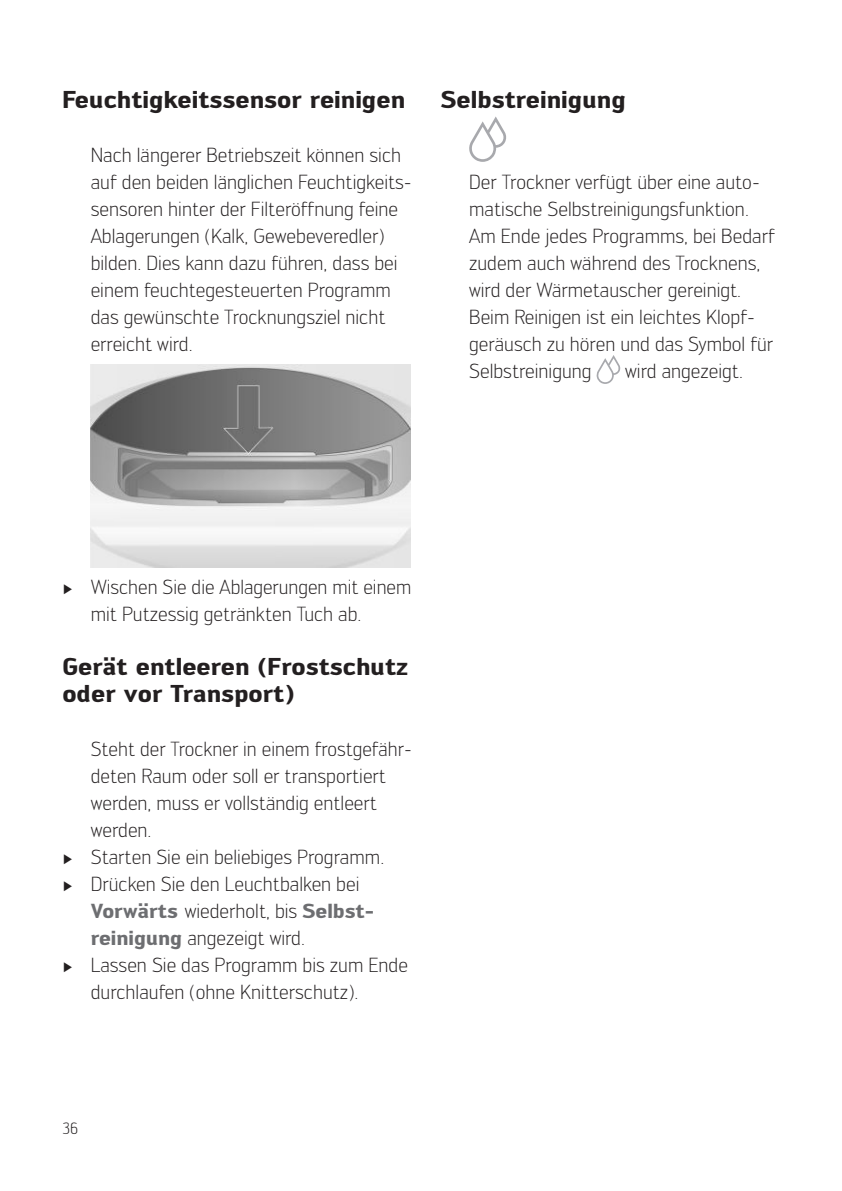
<style>
.page{position:relative;width:842px;height:1191px;background:#fff}
.page>*{position:absolute;margin:0;border:0;box-sizing:border-box;transform-origin:0 0}
.t1{font:700 24px/27px "Engel";color:#231f20}
.t2{font:300 20px/27px "Engel";color:#231f20}
.t3{font:700 20px "Engel";color:#6d6e71}
.t4{font:300 16px "Engel";color:#231f20}
.s1{font-family:"Century";font-weight:400;font-size:14px}
.s2{font-weight:300;color:#231f20}
.s3{font-weight:700;color:#6d6e71}
</style>
<div class="page">
<img style="left:91px;top:364px;width:319px;height:203px">
<svg style="left:469px;top:116px;width:37px;height:46px"></svg>
<svg style="left:596px;top:355px;width:24px;height:29px"></svg>
<p class="t1" style="left:62px;top:86px;width:344px">Feuchtigkeitssensor reinigen</p>
<p class="t2" style="left:91px;top:142px;width:323px">Nach längerer Betriebszeit können sich auf den beiden länglichen Feuchtig keits - sensoren hinter der Filteröffnung feine Ab lagerungen (Kalk, Gewebeveredler) bilden. Dies kann dazu führen, dass bei einem feuchte gesteuerten Programm das gewünschte Trocknungsziel nicht erreicht wird.</p>
<p class="t1" style="left:441px;top:86px;width:187px">Selbstreinigung</p>
<p class="t2" style="left:469px;top:169px;width:307px">Der Trockner verfügt über eine auto&shy;matische Selbstreinigungsfunktion.<br>Am Ende jedes Programms, bei Bedarf zudem auch während des Trocknens, wird der Wärmetauscher gereinigt.<br>Beim Reinigen ist ein leichtes Klopf&shy;geräusch zu hören und das Symbol für Selbstreinigung</p>
<p class="t2" style="left:625px;top:358px;width:119px">wird angezeigt.</p>
<p class="t2" style="left:91px;top:574px;width:322px;text-indent:-28px"><span class="s1">►</span> Wischen Sie die Ablagerungen mit einem mit Putzessig getränkten Tuch ab.</p>
<p class="t1" style="left:62px;top:653px;width:347px">Gerät entleeren (Frostschutz oder vor Transport)</p>
<p class="t2" style="left:91px;top:736px;width:323px">Steht der Trockner in einem frostgefähr-</p>
<p class="t2" style="left:91px;top:763px;width:297px">deten Raum oder soll er transportiert</p>
<p class="t2" style="left:91px;top:790px;width:288px">werden, muss er vollständig entleert</p>
<p class="t2" style="left:91px;top:817px;width:62px">werden.</p>
<p class="t2" style="left:62px;top:844px;width:323px"><span class="s1">►</span> Starten Sie ein beliebiges Programm.</p>
<p class="t2" style="left:62px;top:871px;width:299px"><span class="s1">►</span> Drücken Sie den Leucht balken bei</p>
<p class="t3" style="left:91px;top:899px;width:285px">Vorwärts <span class="s2">wiederholt, bis</span> Selbst-</p>
<p class="t2" style="left:91px;top:925px;width:216px"><span class="s3">reinigung</span> angezeigt wird.</p>
<p class="t2" style="left:62px;top:952px;width:347px"><span class="s1">►</span> Lassen Sie das Programm bis zum Ende</p>
<p class="t2" style="left:91px;top:979px;width:269px">durchlaufen (ohne Knitterschutz).</p>
<p class="t4" style="left:62px;top:1121px;width:17px">36</p>
</div>
